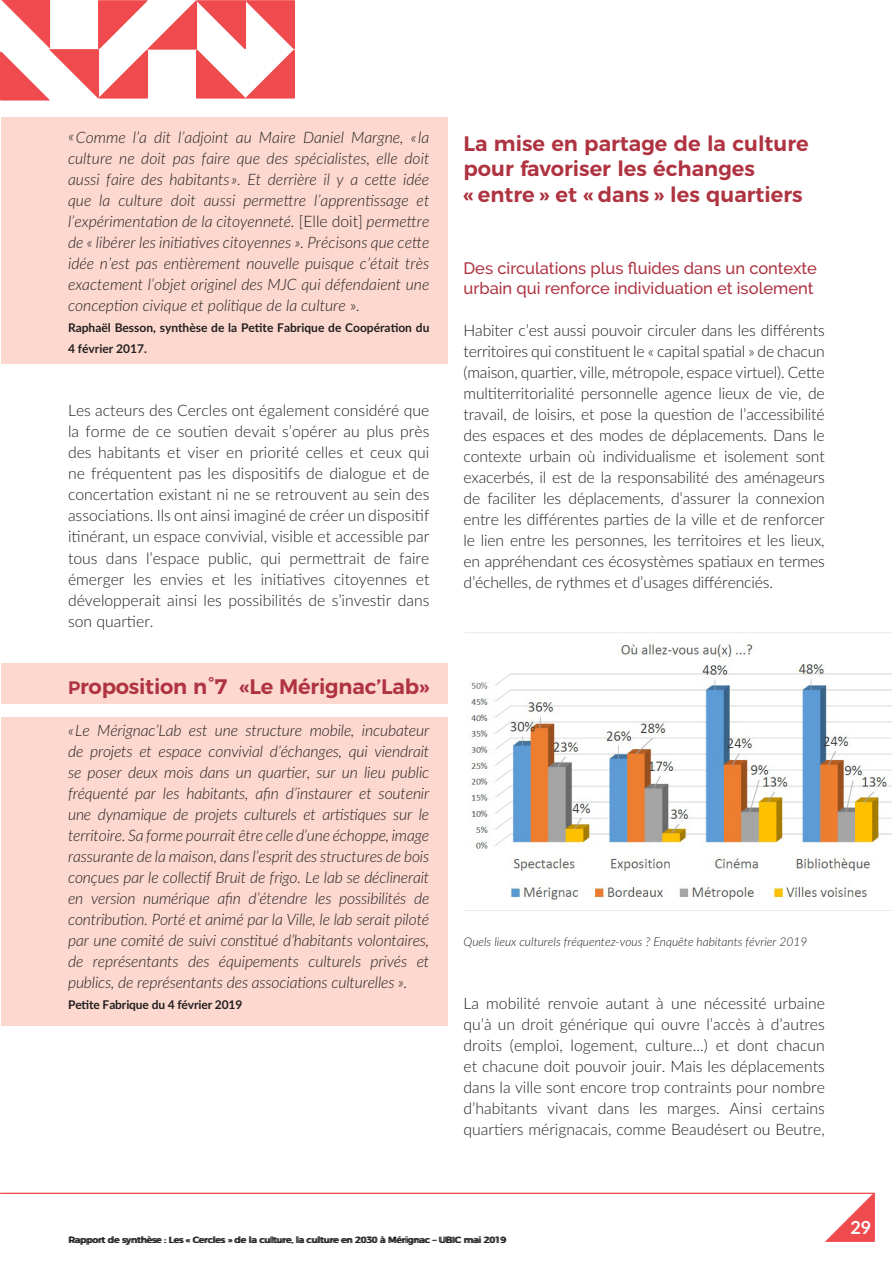
<style>
.page{position:relative;width:893px;height:1263px;background:#fff}
.page>*{position:absolute;margin:0;border:0;box-sizing:border-box;transform-origin:0 0}
.sous_titre{font:600 21px/25.2px "Montserrat";color:#af3341}
.t1{font:700 18px "Lato";color:#fff}
.sous_titre-2{font:500 16.5px/19.8px "Raleway";color:#af3341}
.texte{font:italic 300 15.75px/21px "Lato";letter-spacing:-.005em;color:#231f20;text-align:justify}
.texte-2{font:300 15.75px/21px "Lato";color:#231f20;text-align:justify}
.titre_paragraphe{font:300 15.75px/21px "Lato";letter-spacing:-.01em;color:#231f20;text-align:justify}
.texte-3{font:700 12px/21px "Lato";color:#231f20}
.texte-4{font:italic 300 12px "Lato";color:#231f20}
.t2{font:9px "Montserrat";color:#231f20}
.s1{font-style:normal}
.s2{font-size:18px}
</style>
<div class="page">
<hr style="left:0;top:1193px;width:874px;height:1px;background:#ef4b4e">
<svg style="left:0;top:0;width:295px;height:100px"></svg>
<svg style="left:825px;top:1194px;width:50px;height:48px"></svg>
<hr style="left:1px;top:1193px;width:874px;height:1px;background:#ef4b4e">
<div style="left:1px;top:663px;width:447px;height:41px;background:#fcd8ce"></div>
<div style="left:1px;top:718px;width:447px;height:308px;background:#fcd8ce"></div>
<div style="left:1px;top:117px;width:447px;height:246px;background:#fcd8ce"></div>
<img style="left:466px;top:632px;width:426px;height:268px">
<p class="texte" style="left:68px;top:127px;width:363px">« Comme l’a dit l’adjoint au Maire Daniel Margne, « la culture ne doit pas faire que des spécialistes, elle doit aussi faire des habitants ». Et derrière il y a cette idée que la culture doit aussi permettre l’apprentissage et l’expérimentation de la citoyenneté. <span class="s1">[Elle doit]</span> permettre de « libérer les initiatives citoyennes ». Précisons que cette idée n’est pas entièrement nouvelle puisque c’était très exactement l’objet originel des MJC qui défendaient une conception civique et politique de la culture <span class="s1">»</span>.</p>
<p class="texte-3" style="left:68px;top:317px;width:363px">Raphaël Besson, synthèse de la Petite Fabrique de Coopération du<br>4 février 2017.</p>
<p class="texte-2" style="left:68px;top:400px;width:363px">Les acteurs des Cercles ont également considéré que la forme de ce soutien devait s’opérer au plus près des habitants et viser en priorité celles et ceux qui ne fréquentent pas les dispositifs de dialogue et de concertation existant ni ne se retrouvent au sein des associations. Ils ont ainsi imaginé de créer un dispositif itinérant, un espace convivial, visible et accessible par tous dans l’espace public, qui permettrait de faire émerger les envies et les initiatives citoyennes et développerait ainsi les possibilités de s’investir dans son quartier.</p>
<p class="sous_titre" style="left:68px;top:672px;width:363px"><span class="s2">P</span>roposition n°7 «Le Mérignac’Lab»</p>
<p class="texte" style="left:68px;top:719px;width:363px">« Le Mérignac’Lab est une structure mobile, incubateur de projets et espace convivial d’échanges, qui viendrait se poser deux mois dans un quartier, sur un lieu public fréquenté par les habitants, afin d’instaurer et soutenir une dynamique de projets culturels et artistiques sur le territoire. Sa forme pourrait être celle d’une échoppe, image rassurante de la maison, dans l’esprit des structures de bois conçues par le collectif Bruit de frigo. Le lab se déclinerait en version numérique afin d’étendre les possibilités de contribution. Porté et animé par la Ville, le lab serait piloté par une comité de suivi constitué d’habitants volontaires, de représentants des équipements culturels privés et publics, de représentants des associations culturelles ».</p>
<p class="texte-3" style="left:68px;top:993px;width:176px">Petite Fabrique du 4 février 2019</p>
<p class="sous_titre" style="left:463px;top:129px;width:347px">La mise en partage de la culture pour favoriser les échanges<br>« entre » et « dans » les quartiers</p>
<p class="sous_titre-2" style="left:463px;top:259px;width:355px">Des circulations plus fluides dans un contexte urbain qui renforce individuation et isolement</p>
<p class="titre_paragraphe" style="left:463px;top:320px;width:363px">Habiter c’est aussi pouvoir circuler dans les différents territoires qui constituent le « capital spatial » de chacun (maison, quartier, ville, métropole, espace virtuel). Cette multiterritorialité personnelle agence lieux de vie, de travail, de loisirs, et pose la question de l’accessibilité des espaces et des modes de déplacements. Dans le contexte urbain où individualisme et isolement sont exacerbés, il est de la responsabilité des aménageurs de faciliter les déplacements, d’assurer la connexion entre les différentes parties de la ville et de renforcer le lien entre les personnes, les territoires et les lieux, en appréhendant ces écosystèmes spatiaux en termes d’échelles, de rythmes et d’usages différenciés.</p>
<p class="texte-4" style="left:463px;top:933px;width:345px">Quels lieux culturels fréquentez-vous ? Enquête habitants février 2019</p>
<p class="texte-2" style="left:463px;top:992px;width:363px">La mobilité renvoie autant à une nécessité urbaine qu’à un droit générique qui ouvre l’accès à d’autres droits (emploi, logement, culture...) et dont chacun et chacune doit pouvoir jouir. Mais les déplacements dans la ville sont encore trop contraints pour nombre d’habitants vivant dans les marges. Ainsi certains quartiers mérignacais, comme Beaudésert ou Beutre,</p>
<p class="t2" style="left:69px;top:1233px;width:439px">Rapport de synthèse : Les « Cercles » de la culture, la culture en 2030 à Mérignac – UBIC mai 2019</p>
<p class="t1" style="left:850px;top:1214px;width:22px">29</p>
</div>
